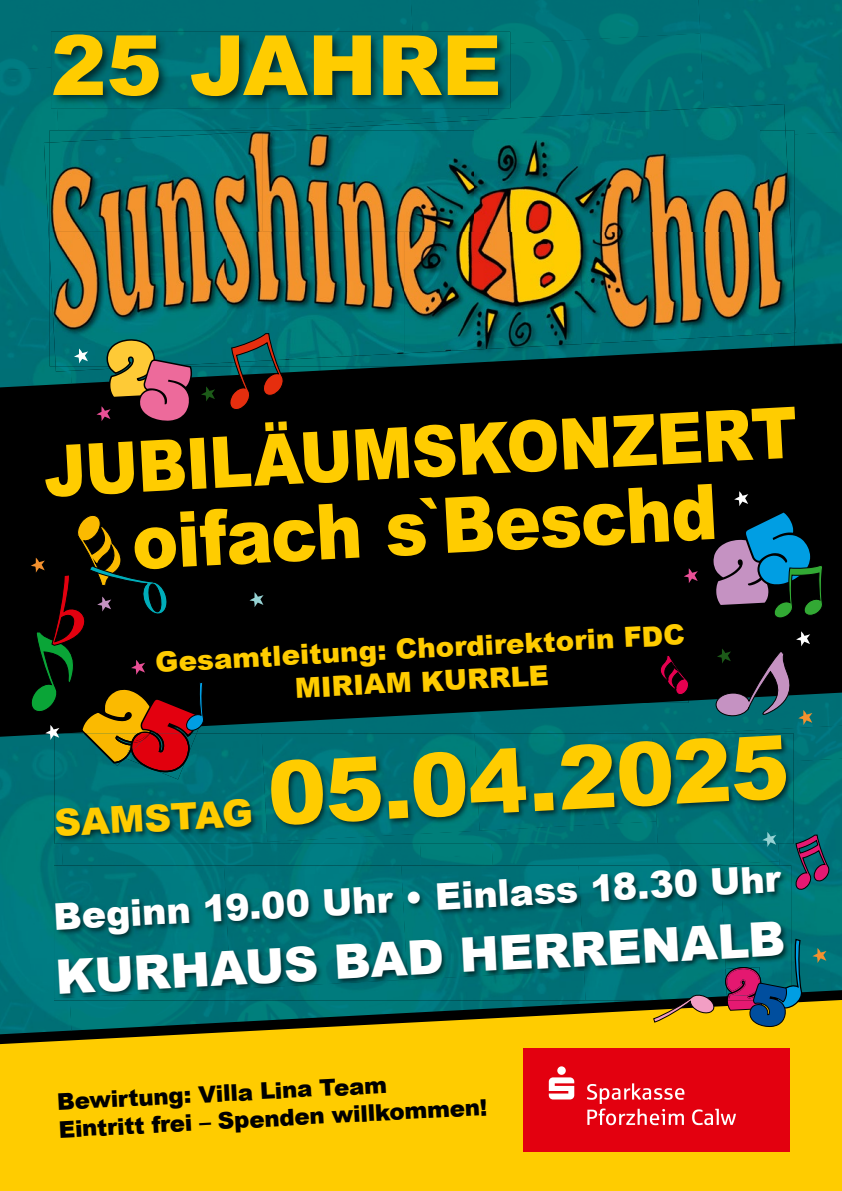
<style>
.page{position:relative;width:842px;height:1191px;background:#000}
.page>*{position:absolute;margin:0;border:0;box-sizing:border-box;transform-origin:0 0}
.t1{font:900 88px "Arial";color:#fc0}
.t2{font:900 83.2px "Arial";color:#fc0}
.t3{font:900 77px "Arial";color:#fc0;scale:.9 1}
.t4{font:900 71px "Arial";color:#fc0;scale:.9 1}
.t5{font:900 47.5px "Arial";color:#fff}
.t6{font:900 37px "Arial";color:#fc0}
.t7{font:900 36.9px "Arial";color:#fff}
.t8{font:900 27.8px/33.3px "Arial";color:#fc0;text-align:center}
.t9{font:900 23px/27.6px "Arial";color:#000}
</style>
<div class="page">
<div style="left:0;top:0;width:411px;height:67px;background:#006f75"></div>
<img style="left:411px;top:0;width:287px;height:33px">
<img style="left:698px;top:0;width:144px;height:132px">
<img style="left:0;top:67px;width:57px;height:265px">
<img style="left:510px;top:33px;width:194px;height:71px">
<img style="left:57px;top:108px;width:228px;height:22px">
<img style="left:198px;top:115px;width:87px;height:15px">
<img style="left:794px;top:132px;width:48px;height:200px">
<img style="left:794px;top:298px;width:2px;height:34px">
<img style="left:44px;top:143px;width:6px;height:110px">
<img style="left:285px;top:104px;width:500px;height:26px">
<img style="left:50px;top:232px;width:177px;height:100px">
<img style="left:227px;top:232px;width:177px;height:100px">
<img style="left:404px;top:232px;width:177px;height:100px">
<img style="left:581px;top:232px;width:178px;height:100px">
<img style="left:759px;top:130px;width:35px;height:202px">
<img style="left:50px;top:130px;width:709px;height:102px">
<div style="left:0;top:1034px;width:842px;height:157px;background:#fc0"></div>
<img style="left:0;top:735px;width:61px;height:203px">
<img style="left:204px;top:692px;width:638px;height:41px">
<img style="left:692px;top:725px;width:150px;height:33px">
<img style="left:779px;top:758px;width:63px;height:180px">
<img style="left:61px;top:843px;width:430px;height:22px">
<img style="left:491px;top:843px;width:288px;height:22px">
<img style="left:696px;top:861px;width:84px;height:4px">
<img style="left:51px;top:32px;width:281px;height:76px">
<img style="left:332px;top:32px;width:178px;height:76px">
<img style="left:204px;top:692px;width:485px;height:11px">
<img style="left:648px;top:700px;width:41px;height:3px">
<img style="left:54px;top:865px;width:170px;height:73px">
<img style="left:224px;top:865px;width:177px;height:73px">
<img style="left:401px;top:865px;width:177px;height:73px">
<img style="left:578px;top:865px;width:142px;height:73px">
<img style="left:720px;top:865px;width:71px;height:73px">
<img style="left:55px;top:733px;width:206px;height:110px">
<img style="left:261px;top:733px;width:213px;height:88px">
<img style="left:474px;top:733px;width:178px;height:88px">
<img style="left:652px;top:733px;width:142px;height:110px">
<img style="left:227px;top:821px;width:431px;height:22px">
<svg style="left:794px;top:834px;width:36px;height:57px;background:#3d4b66"></svg>
<svg style="left:659px;top:656px;width:31px;height:41px"></svg>
<svg style="left:249px;top:592px;width:15px;height:15px"></svg>
<svg style="left:762px;top:831px;width:14px;height:16px"></svg>
<svg style="left:684px;top:568px;width:14px;height:15px"></svg>
<svg style="left:716px;top:631px;width:96px;height:94px"></svg>
<div style="left:523px;top:1048px;width:266px;height:103px;background:#e3000f"></div>
<svg style="left:587px;top:1083px;width:97px;height:42px"></svg>
<svg style="left:692px;top:1108px;width:44px;height:17px"></svg>
<svg style="left:549px;top:1066px;width:25px;height:33px"></svg>
<svg style="left:0;top:332px;width:842px;height:89px"></svg>
<svg style="left:734px;top:491px;width:88px;height:127px"></svg>
<svg style="left:29px;top:515px;width:175px;height:264px"></svg>
<svg style="left:0;top:938px;width:842px;height:96px;background:#256953"></svg>
<h2 class="t2" style="left:51px;top:5px;width:452px">25 JAHRE</h2>
<h3 class="t4" style="left:41px;top:420px;width:840px;rotate:-3deg">JUBILÄUMSKONZERT</h3>
<h3 class="t3" style="left:129px;top:486px;width:653px;rotate:-3deg">oifach s`Beschd</h3>
<p class="t8" style="left:154px;top:644px;width:531px;rotate:-3deg">Gesamtleitung: Chordirektorin FDC<br>MIRIAM KURRLE</p>
<h3 class="t6" style="left:53px;top:796px;width:200px;rotate:-3deg">SAMSTAG</h3>
<h1 class="t1" style="left:264px;top:730px;width:523px;rotate:-3deg">05.04.2025</h1>
<h3 class="t7" style="left:52px;top:889px;width:730px;rotate:-3deg">Beginn 19.00 Uhr • Einlass 18.30 Uhr</h3>
<h3 class="t5" style="left:54px;top:942px;width:732px;rotate:-3deg">KURHAUS BAD HERRENALB</h3>
<p class="t9" style="left:56px;top:1087px;width:431px;rotate:-3deg">Bewirtung: Villa Lina Team<br>Eintritt frei – Spenden willkommen!</p>
</div>
